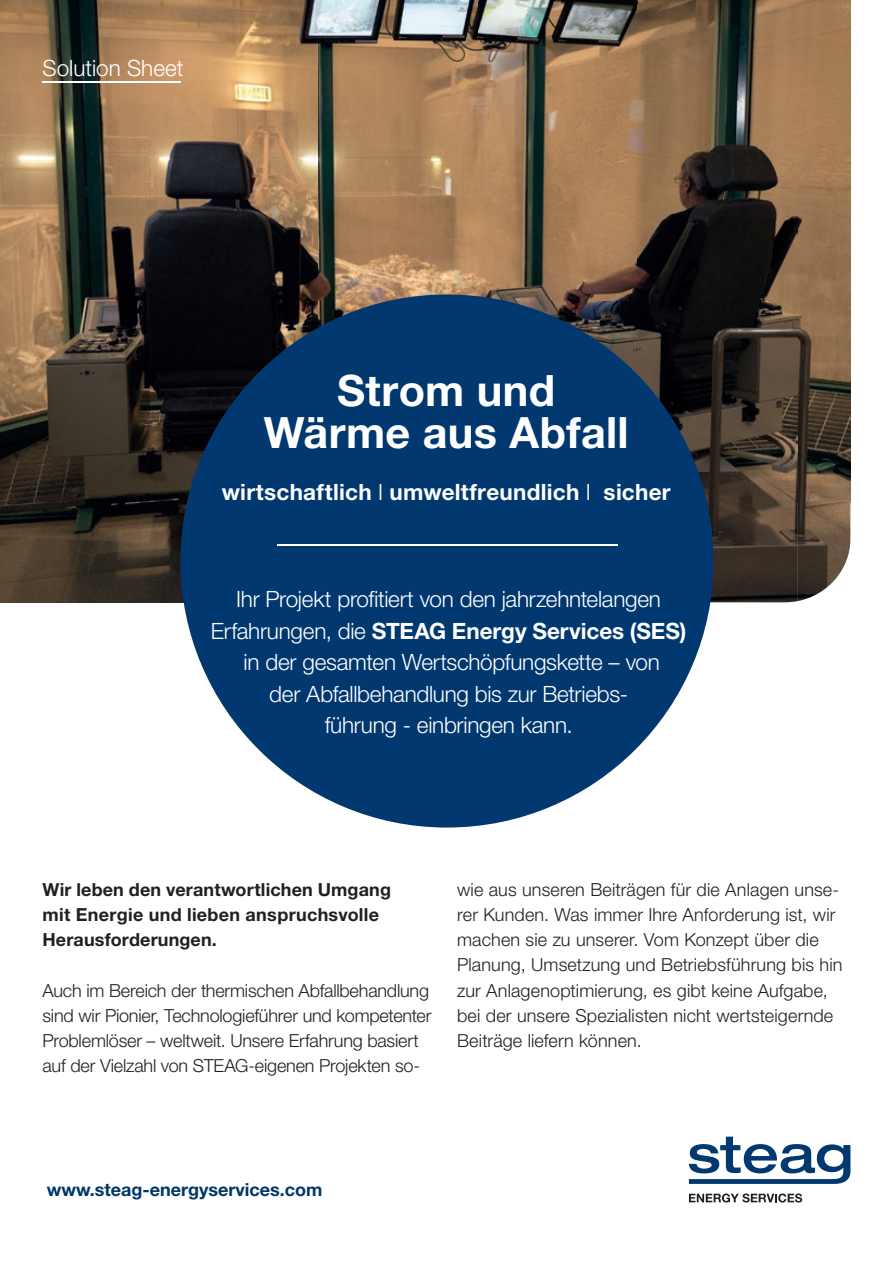
<style>
.page{position:relative;width:893px;height:1263px;background:#fff}
.page>*{position:absolute;margin:0;border:0;box-sizing:border-box;transform-origin:0 0}
.t1{font:700 43.2px/41.2px "Helvetica Neue LT Std";letter-spacing:.005em;color:#fff;text-align:center}
.t2{font:300 22.5px/31.5px "Helvetica Neue LT Std";letter-spacing:-.01em;color:#fff;text-align:center}
.t3{font:700 22.5px "Helvetica Neue LT Std";letter-spacing:.01em;color:#fff}
.t4{font:300 18px/25.2px "Helvetica Neue LT Std";color:#231f20}
.t5{font:700 18px/25.2px "Helvetica Neue LT Std";letter-spacing:.01em;color:#231f20}
.t6{font:700 18px "Helvetica Neue LT Std";color:#003767}
.s1{font-weight:300}
.s2{font-weight:700}
</style>
<div class="page">
<img style="left:0;top:0;width:850px;height:602px">
<div style="left:180px;top:294px;width:533px;height:533px;background:#01386f;border-radius:50%"></div>
<hr style="left:277px;top:545px;width:340px;height:1px;background:#fff">
<hr style="left:43px;top:81px;width:138px;height:2px;background:#fff">
<svg style="left:689px;top:1137px;width:161px;height:47px"></svg>
<svg style="left:689px;top:1193px;width:113px;height:9px"></svg>
<p class="t2" style="left:43px;top:51px;width:142px">Solution Sheet</p>
<h1 class="t1" style="left:264px;top:369px;width:366px">Strom und<br>Wärme aus Abfall</h1>
<p class="t3" style="left:222px;top:478px;width:450px">wirtschaftlich <span class="s1">I</span> umweltfreundlich <span class="s1">I</span> sicher</p>
<p class="t2" style="left:211px;top:583px;width:477px">Ihr Projekt profitiert von den jahrzehntelangen Erfahrungen, die <span class="s2">STEAG Energy Services (SES) </span>in der gesamten Wertschöpfungskette – von<br>der Abfallbehandlung bis zur Betriebs-<br>führung - einbringen kann.</p>
<p class="t5" style="left:43px;top:876px;width:350px">Wir leben den verantwortlichen Umgang mit Energie und lieben anspruchsvolle<br>Herausforderungen.</p>
<p class="t4" style="left:43px;top:977px;width:390px">Auch im Bereich der thermischen Abfallbehandlung sind wir Pionier, Technologieführer und kompetenter Problemlöser – weltweit. Unsere Erfahrung basiert auf der Vielzahl von STEAG-eigenen Projekten so-</p>
<p class="t4" style="left:457px;top:876px;width:387px">wie aus unseren Beiträgen für die Anlagen unse&shy;rer Kunden. Was immer Ihre Anforderung ist, wir machen sie zu unserer. Vom Konzept über die Planung, Umsetzung und Betriebsführung bis hin zur Anlagenoptimierung, es gibt keine Aufgabe, bei der unsere Spezialisten nicht wertsteigernde Beiträge liefern können.</p>
<p class="t6" style="left:47px;top:1178px;width:277px">www.steag-energyservices.com</p>
</div>
